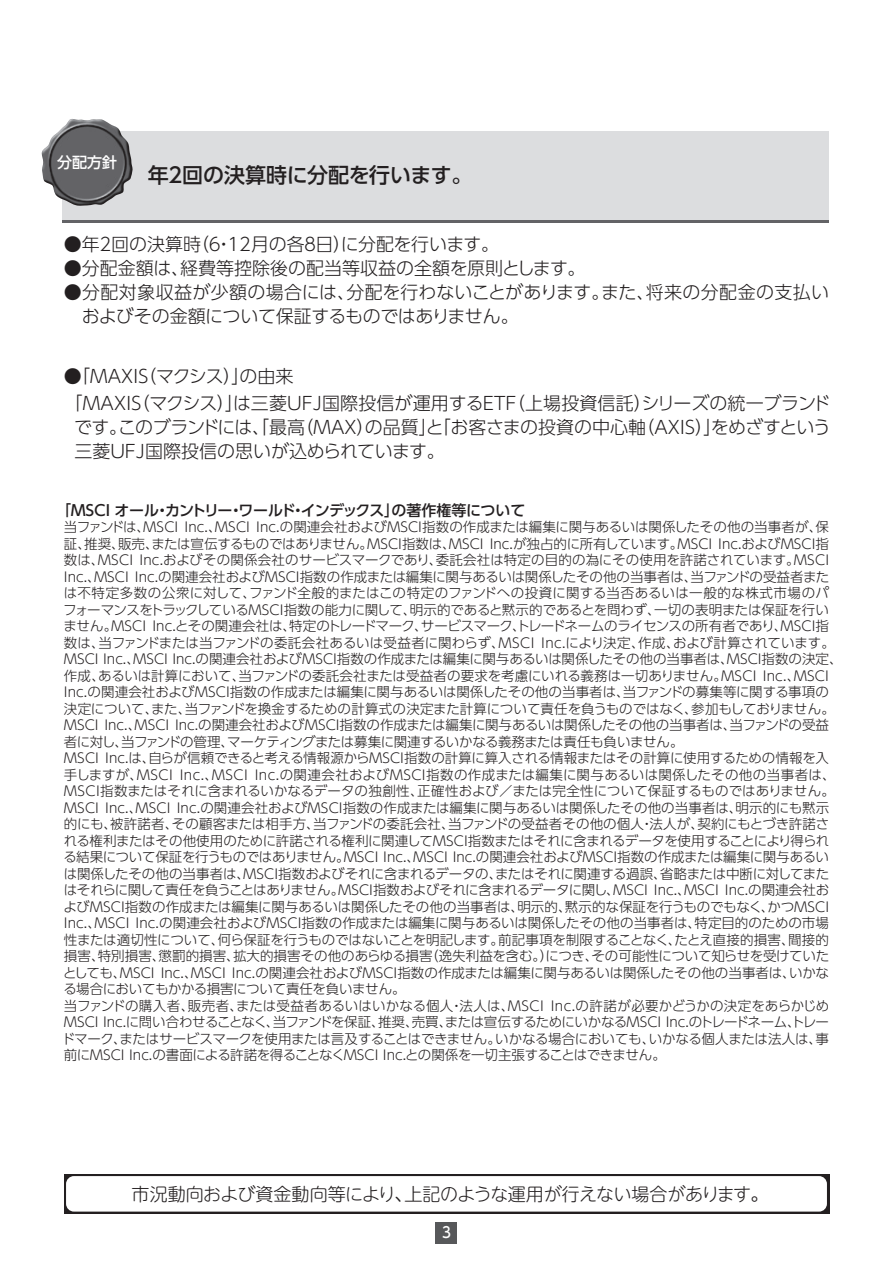
<style>
.page{position:relative;width:893px;height:1263px;background:#fff}
.page>*{position:absolute;margin:0;border:0;box-sizing:border-box;transform-origin:0 0}
.t1{font:500 21px "UD Shin Go Pro";letter-spacing:-.02em;color:#231f20}
.t2{font:300 18px/24px "UD Shin Go Pro";letter-spacing:-.015em;color:#231f20}
.t3{font:300 18px/24px "UD Shin Go Pro";letter-spacing:-.035em;color:#231f20}
.t4{font:300 18px/27px "UD Shin Go Pro";letter-spacing:-.055em;color:#231f20}
.t5{font:300 18px "UD Shin M Go Pro";letter-spacing:-.01em;color:#231f20}
.t6{font:500 15px "UD Shin Go Pro";letter-spacing:-.045em;color:#231f20}
.t7{font:500 15px "UD Shin Go Pro";color:#fff}
.t8{font:500 15px "UD Shin Go Pro";color:#fff;scale:.9 1}
.t9{font:300 13.5px/16.5px "UD Shin Go Pro";letter-spacing:-.005em;color:#231f20}
</style>
<div class="page">
<div style="left:436px;top:1222px;width:21px;height:21px;background:#57585a"></div>
<div style="left:63px;top:131px;width:766px;height:92px;background:#dcdddf"></div>
<hr style="left:63px;top:220px;width:766px;height:3px;background:#636366">
<img style="left:41px;top:119px;width:92px;height:87px">
<svg style="left:64px;top:1174px;width:765px;height:39px;background:#413e3f"></svg>
<div style="left:66px;top:1176px;width:761px;height:35px;background:#fff;border-radius:8px"></div>
<p class="t7" style="left:57px;top:150px;width:61px">分配方針</p>
<h1 class="t1" style="left:148px;top:158px;width:326px">年２回の決算時に分配を行います。</h1>
<h2 class="t2" style="left:64px;top:231px;width:437px">●年２回の決算時（６・12月の各８日）に分配を行います。</h2>
<h2 class="t2" style="left:64px;top:255px;width:523px">●分配金額は、経費等控除後の配当等収益の全額を原則とします。</h2>
<h2 class="t2" style="left:82px;top:279px;width:749px;text-indent:-18px">●分配対象収益が少額の場合には、分配を行わないことがあります。また、将来の分配金の支払いおよびその金額について保証するものではありません。</h2>
<h2 class="t4" style="left:64px;top:362px;width:768px">●「ＭＡＸＩＳ（マクシス）」の由来<br>「ＭＡＸＩＳ（マクシス）」は三菱ＵＦＪ国際投信が運用するＥＴＦ（上場投資信託）シリーズの統一ブランド</h2>
<h2 class="t3" style="left:74px;top:414px;width:758px">です。このブランドには、「最高（ＭＡＸ）の品質」と「お客さまの投資の中心軸（ＡＸＩＳ）」をめざすという三菱ＵＦＪ国際投信の思いが込められています。</h2>
<p class="t6" style="left:56px;top:498px;width:471px">「ＭＳＣＩオール・カントリー・ワールド・インデックス」の著作権等について</p>
<p class="t9" style="left:62px;top:518px;width:782px">当ファンドは、MSCI Inc.、MSCI Inc.の関連会社およびMSCI指数の作成または編集に関与あるいは関係したその他の当事者が、保証、推奨、販売、または宣伝するものではありません。MSCI指数は、MSCI Inc.が独占的に所有しています。MSCI Inc.およびMSCI指数は、MSCI Inc.およびその関係会社のサービスマークであり、委託会社は特定の目的の為にその使用を許諾されています。MSCI Inc.、MSCI Inc.の関連会社およびMSCI指数の作成または編集に関与あるいは関係したその他の当事者は、当ファンドの受益者または不特定多数の公衆に対して、ファンド全般的またはこの特定のファンドへの投資に関する当否あるいは一般的な株式市場のパフォーマンスをトラックしているMSCI指数の能力に関して、明示的であると黙示的であるとを問わず、一切の表明または保証を行いません。MSCI Inc.とその関連会社は、特定のトレードマーク、サービスマーク、トレードネームのライセンスの所有者であり、MSCI指数は、当ファンドまたは当ファンドの委託会社あるいは受益者に関わらず、MSCI Inc.により決定、作成、および計算されています。MSCI Inc.、MSCI Inc.の関連会社およびMSCI指数の作成または編集に関与あるいは関係したその他の当事者は、MSCI指数の決定、作成、あるいは計算において、当ファンドの委託会社または受益者の要求を考慮にいれる義務は一切ありません。MSCI Inc.、MSCI Inc.の関連会社およびMSCI指数の作成または編集に関与あるいは関係したその他の当事者は、当ファンドの募集等に関する事項の決定について、また、当ファンドを換金するための計算式の決定また計算について責任を負うものではなく、参加もしておりません。MSCI Inc.、MSCI Inc.の関連会社およびMSCI指数の作成または編集に関与あるいは関係したその他の当事者は、当ファンドの受益者に対し、当ファンドの管理、マーケティングまたは募集に関連するいかなる義務または責任も負いません。<br>MSCI Inc.は、自らが信頼できると考える情報源からMSCI指数の計算に算入される情報またはその計算に使用するための情報を入手しますが、MSCI Inc.、MSCI Inc.の関連会社およびMSCI指数の作成または編集に関与あるいは関係したその他の当事者は、MSCI指数またはそれに含まれるいかなるデータの独創性、正確性および／または完全性について保証するものではありません。MSCI Inc.、MSCI Inc.の関連会社およびMSCI指数の作成または編集に関与あるいは関係したその他の当事者は、明示的にも黙示的にも、被許諾者、その顧客または相手方、当ファンドの委託会社、当ファンドの受益者その他の個人・法人が、契約にもとづき許諾される権利またはその他使用のために許諾される権利に関連してMSCI指数またはそれに含まれるデータを使用することにより得られる結果について保証を行うものではありません。MSCI Inc.、MSCI Inc.の関連会社およびMSCI指数の作成または編集に関与あるいは関係したその他の当事者は、MSCI指数およびそれに含まれるデータの、またはそれに関連する過誤、省略または中断に対してまたはそれらに関して責任を負うことはありません。MSCI指数およびそれに含まれるデータに関し、MSCI Inc.、MSCI Inc.の関連会社およびMSCI指数の作成または編集に関与あるいは関係したその他の当事者は、明示的、黙示的な保証を行うものでもなく、かつMSCI Inc.、MSCI Inc.の関連会社およびMSCI指数の作成または編集に関与あるいは関係したその他の当事者は、特定目的のための市場性または適切性について、何ら保証を行うものではないことを明記します。前記事項を制限することなく、たとえ直接的損害、間接的損害、特別損害、懲罰的損害、拡大的損害その他のあらゆる損害（逸失利益を含む。）につき、その可能性について知らせを受けていたとしても、MSCI Inc.、MSCI Inc.の関連会社およびMSCI指数の作成または編集に関与あるいは関係したその他の当事者は、いかなる場合においてもかかる損害について責任を負いません。<br>当ファンドの購入者、販売者、または受益者あるいはいかなる個人・法人は、MSCI Inc.の許諾が必要かどうかの決定をあらかじめMSCI Inc.に問い合わせることなく、当ファンドを保証、推奨、売買、または宣伝するためにいかなるMSCI Inc.のトレードネーム、トレードマーク、またはサービスマークを使用または言及することはできません。いかなる場合においても、いかなる個人または法人は、事前にMSCI Inc.の書面による許諾を得ることなくMSCI Inc.との関係を一切主張することはできません。</p>
<h2 class="t5" style="left:132px;top:1179px;width:638px">市況動向および資金動向等により、上記のような運用が行えない場合があります。</h2>
<p class="t8" style="left:442px;top:1220px;width:11px">3</p>
</div>
